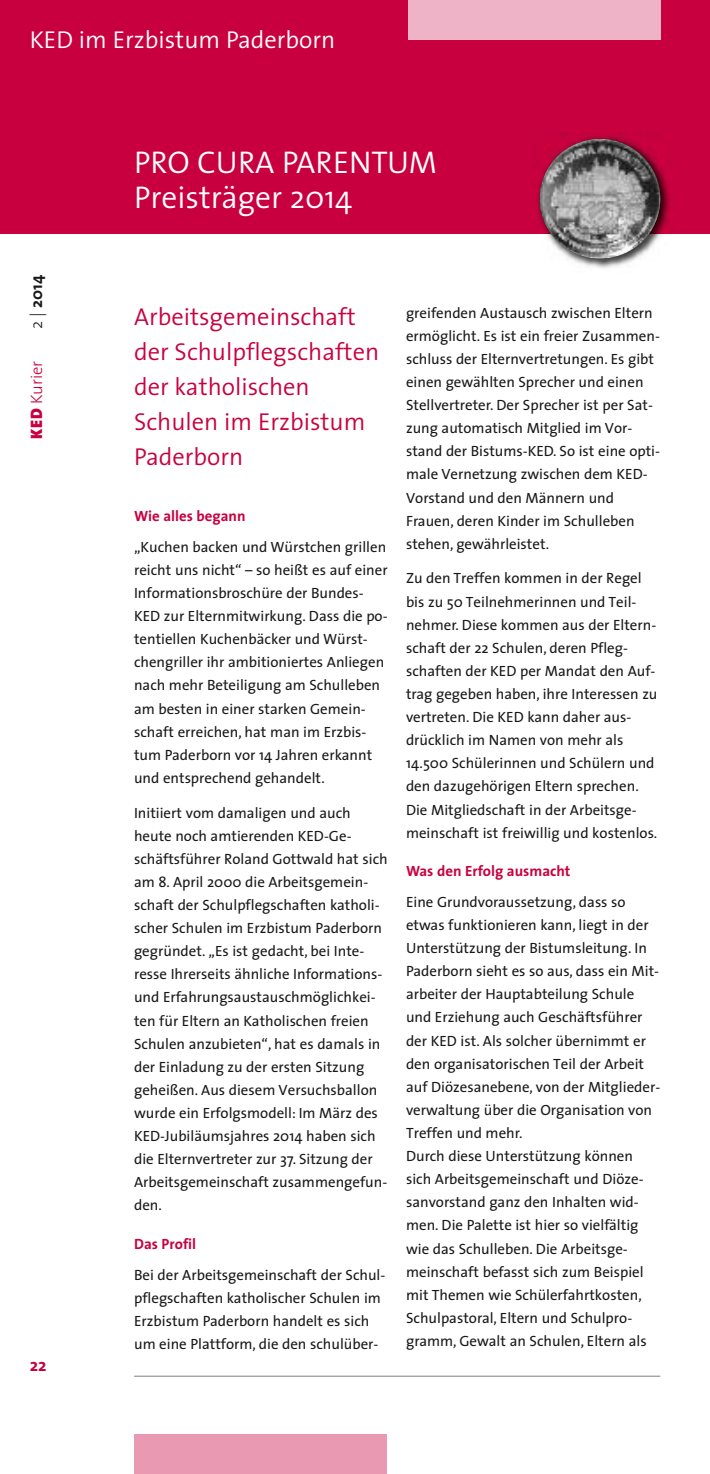
<style>
.page{position:relative;width:710px;height:1474px;background:#fff}
.page>*{position:absolute;margin:0;border:0;box-sizing:border-box;transform-origin:0 0}
.t1{font:300 31.5px/35px "The Sans";color:#fff}
.t2{font:300 24.5px/35px "The Sans";color:#c8003f}
.t3{font:300 24.5px "The Sans";color:#fff}
.t4{font:700 17.5px "The Sans";color:#c8003f}
.t5{font:300 16.62px "The Sans";color:#c8003f}
.t6{font:700 16.62px "The Sans";color:#191919}
.t7{font:14.88px/23.1px "The Sans";color:#191919}
.t8{font:700 14.88px "The Sans";color:#c8003f}
.s1{font-weight:300}
.s2{font-weight:900}
</style>
<div class="page">
<div style="left:0;top:0;width:709px;height:233px;background:#c8003f"></div>
<hr style="left:134px;top:1375px;width:526px;height:1px;background:#808080">
<div style="left:134px;top:1434px;width:252px;height:39px;background:#e999b2"></div>
<div style="left:407px;top:0;width:253px;height:40px;background:#eeb3c6"></div>
<img style="left:533px;top:132px;width:140px;height:136px">
<img style="left:539px;top:139px;width:121px;height:119px;border-radius:50%">
<h2 class="t3" style="left:30px;top:32px;width:307px">KED im Erzbistum Paderborn</h2>
<p class="t6" style="left:30px;top:329px;width:55px;rotate:-90deg"><span class="s1">2 |</span> 2014</p>
<p class="t5" style="left:30px;top:439px;width:80px;rotate:-90deg"><span class="s2">KED</span> Kurier</p>
<p class="t4" style="left:30px;top:1357px;width:18px">22</p>
<h1 class="t1" style="left:134px;top:148px;width:304px">PRO CURA PARENTUM<br>Preisträger 2014</h1>
<h2 class="t2" style="left:134px;top:302px;width:246px">Arbeitsgemeinschaft der Schulpflegschaften der katholischen<br>Schulen im Erzbistum<br>Paderborn</h2>
<p class="t8" style="left:134px;top:510px;width:113px">Wie alles begann</p>
<p class="t7" style="left:134px;top:536px;width:255px">„Kuchen backen und Würstchen grillen reicht uns nicht“ – so heißt es auf einer Informationsbroschüre der Bundes-KED zur Elternmitwirkung. Dass die po&shy;tentiellen Kuchenbäcker und Würst&shy;chengriller ihr ambitioniertes Anliegen nach mehr Beteiligung am Schulleben am besten in einer starken Gemein&shy;schaft erreichen, hat man im Erzbis&shy;tum Paderborn vor 14 Jahren erkannt und entsprechend gehandelt.</p>
<p class="t7" style="left:134px;top:802px;width:255px">Initiiert vom damaligen und auch heute noch amtierenden KED-Ge&shy;schäftsführer Roland Gottwald hat sich am 8. April 2000 die Arbeitsgemein&shy;schaft der Schulpflegschaften katholi&shy;scher Schulen im Erzbistum Paderborn gegründet. „Es ist gedacht, bei Inte&shy;resse Ihrerseits ähnliche Informations&shy;und Erfahrungsaustauschmöglichkei&shy;ten für Eltern an Katholischen freien Schulen anzubieten“, hat es damals in der Einladung zu der ersten Sitzung geheißen. Aus diesem Versuchsballon wurde ein Erfolgsmodell: Im März des KED-Jubiläumsjahres 2014 haben sich die Elternvertreter zur 37. Sitzung der Arbeitsgemeinschaft zusammengefun&shy;den.</p>
<p class="t8" style="left:134px;top:1237px;width:64px">Das Profil</p>
<p class="t7" style="left:134px;top:1264px;width:253px">Bei der Arbeitsgemeinschaft der Schul&shy;pflegschaften katholischer Schulen im Erzbistum Paderborn handelt es sich um eine Plattform, die den schulüber-</p>
<p class="t7" style="left:406px;top:302px;width:255px">greifenden Austausch zwischen Eltern ermöglicht. Es ist ein freier Zusammen&shy;schluss der Elternvertretungen. Es gibt einen gewählten Sprecher und einen Stellvertreter. Der Sprecher ist per Sat&shy;zung automatisch Mitglied im Vor&shy;stand der Bistums-KED. So ist eine opti&shy;male Vernetzung zwischen dem KED-Vorstand und den Männern und Frauen, deren Kinder im Schulleben stehen, gewährleistet.</p>
<p class="t7" style="left:406px;top:568px;width:253px">Zu den Treffen kommen in der Regel bis zu 50 Teilnehmerinnen und Teil&shy;nehmer. Diese kommen aus der Eltern&shy;schaft der 22 Schulen, deren Pfleg&shy;schaften der KED per Mandat den Auf&shy;trag gegeben haben, ihre Interessen zu vertreten. Die KED kann daher aus&shy;drücklich im Namen von mehr als 14.500 Schülerinnen und Schülern und den dazugehörigen Eltern sprechen.<br>Die Mitgliedschaft in der Arbeitsge&shy;meinschaft ist freiwillig und kostenlos.</p>
<p class="t8" style="left:406px;top:865px;width:166px">Was den Erfolg ausmacht</p>
<p class="t7" style="left:406px;top:891px;width:256px">Eine Grundvoraussetzung, dass so etwas funktionieren kann, liegt in der Unterstützung der Bistumsleitung. In Paderborn sieht es so aus, dass ein Mit&shy;arbeiter der Hauptabteilung Schule und Erziehung auch Geschäftsführer der KED ist. Als solcher übernimmt er den organisatorischen Teil der Arbeit auf Diözesanebene, von der Mitglieder&shy;verwaltung über die Organisation von Treffen und mehr.<br>Durch diese Unterstützung können sich Arbeitsgemeinschaft und Diöze&shy;sanvorstand ganz den Inhalten wid&shy;men. Die Palette ist hier so vielfältig wie das Schulleben. Die Arbeitsge&shy;meinschaft befasst sich zum Beispiel mit Themen wie Schülerfahrtkosten, Schulpastoral, Eltern und Schulpro&shy;gramm, Gewalt an Schulen, Eltern als</p>
</div>
